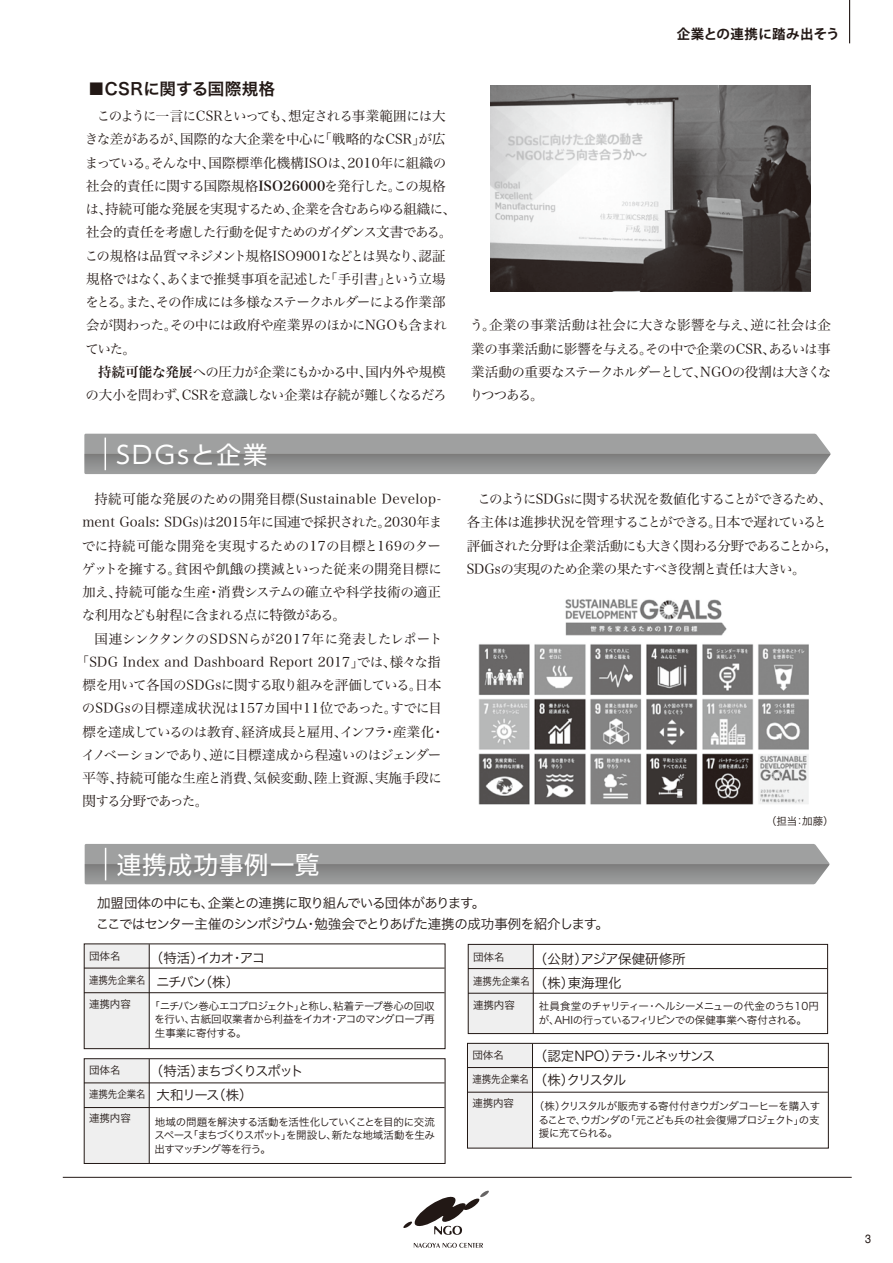
<style>
.page{position:relative;width:893px;height:1263px;background:#fff}
.page>*{position:absolute;margin:0;border:0;box-sizing:border-box;transform-origin:0 0}
.t1{font:24.3px "UD Shin Go Pro";letter-spacing:.04em;color:#fff}
.t2{font:24.3px "UD Shin Go Pro";letter-spacing:.09em;color:#fff}
.t3{font:16.5px "Hira Kaku Pro W6";letter-spacing:.015em;color:#221815}
.t4{font:13.5px/23.2px "Hira Min Pro W3";letter-spacing:-.035em;color:#221815;text-align:justify}
.t5{font:13.5px/23.2px "Hira Min Pro W3";letter-spacing:-.055em;color:#221815}
.t6{font:13.5px "Hira Min Pro W3";letter-spacing:-.065em;color:#221815}
.t7{font:13.5px/21px "Hira Kaku Pro W3";letter-spacing:-.07em;color:#221815}
.t8{font:13.5px "Hira Min Pro W3";letter-spacing:.015em;color:#221815}
.t9{font:13.5px "Hira Min Pro W3";letter-spacing:-.005em;color:#221815}
.t10{font:13.5px "Hira Min Pro W3";color:#221815}
.t11{font:13.5px/24px "Hira Kaku Pro W3";letter-spacing:-.105em;color:#221815}
.t12{font:13.5px "Hira Min Pro W3";letter-spacing:.005em;color:#221815}
.t13{font:13.5px "Hira Min Pro W3";letter-spacing:.03em;color:#221815}
.t14{font:13.5px "Hira Min Pro W3";letter-spacing:-.08em;color:#221815}
.t15{font:13.5px "Hira Min Pro W3";letter-spacing:-.06em;color:#221815}
.t16{font:13.5px "Hira Min Pro W3";letter-spacing:-.01em;color:#221815}
.t17{font:13.5px "Hira Min Pro W3";letter-spacing:-.015em;color:#221815}
.t18{font:13.5px/24px "Hira Kaku Pro W3";color:#221815}
.t19{font:13.5px/24px "Hira Kaku Pro W3";letter-spacing:-.1em;color:#221815}
.t20{font:700 13.5px "Koz Go Pro";letter-spacing:.03em;color:#221815}
.t21{font:13.5px "Hira Min Pro W3";letter-spacing:-.085em;color:#221815}
.t22{font:12px "Helvetica";color:#221815;scale:.9 1}
.t23{font:10.5px/13.5px "Hira Kaku Pro W3";letter-spacing:-.03em;color:#221815;text-align:justify}
.t24{font:10.5px/13.5px "Hira Kaku Pro W3";letter-spacing:-.055em;color:#221815}
.t25{font:10.5px "Hira Kaku Pro W3";letter-spacing:-.03em;color:#221815;scale:.9 1}
.s1{font-family:"Hira Min Pro W6"}
</style>
<div class="page">
<hr style="left:63px;top:1177px;width:789px;height:1px;background:#221815">
<svg style="left:414px;top:1243px;width:69px;height:5px"></svg>
<svg style="left:403px;top:1190px;width:86px;height:45px"></svg>
<hr style="left:849px;top:0;width:1px;height:43px;background:#221815">
<svg style="left:84px;top:434px;width:747px;height:40px;background:#979898"></svg>
<hr style="left:105px;top:437px;width:1px;height:33px;background:#fff">
<svg style="left:85px;top:844px;width:745px;height:40px;background:#979898"></svg>
<hr style="left:105px;top:848px;width:1px;height:32px;background:#fff">
<div style="left:84px;top:944px;width:65px;height:105px;background:#efefef"></div>
<hr style="left:149px;top:944px;width:1px;height:104px;background:#221815">
<hr style="left:84px;top:968px;width:361px;height:1px;background:#221815">
<hr style="left:84px;top:992px;width:361px;height:1px;background:#221815">
<div style="left:84px;top:943px;width:361px;height:106px;border:1px solid #221815"></div>
<div style="left:84px;top:1059px;width:65px;height:104px;background:#efefef"></div>
<hr style="left:149px;top:1059px;width:1px;height:104px;background:#221815">
<hr style="left:84px;top:1082px;width:361px;height:1px;background:#221815">
<hr style="left:84px;top:1107px;width:361px;height:1px;background:#221815">
<div style="left:84px;top:1058px;width:361px;height:106px;border:1px solid #221815"></div>
<div style="left:467px;top:1043px;width:66px;height:105px;background:#efefef"></div>
<hr style="left:532px;top:1044px;width:1px;height:104px;background:#221815">
<hr style="left:467px;top:1067px;width:361px;height:1px;background:#221815">
<hr style="left:467px;top:1092px;width:361px;height:1px;background:#221815">
<div style="left:467px;top:1043px;width:362px;height:105px;border:1px solid #221815"></div>
<div style="left:468px;top:944px;width:65px;height:89px;background:#efefef"></div>
<hr style="left:533px;top:945px;width:1px;height:88px;background:#221815">
<hr style="left:468px;top:968px;width:359px;height:1px;background:#221815">
<hr style="left:468px;top:993px;width:359px;height:1px;background:#221815">
<div style="left:468px;top:944px;width:360px;height:90px;border:1px solid #221815"></div>
<img style="left:478px;top:599px;width:331px;height:206px">
<img style="left:491px;top:86px;width:320px;height:205px">
<p class="t3" style="left:88px;top:73px;width:188px">■CSRに関する国際規格</p>
<p class="t15" style="left:97px;top:105px;width:350px">このように一言にCSRといっても、想定される事業範囲には大</p>
<p class="t4" style="left:85px;top:126px;width:362px">きな差があるが、国際的な大企業を中心に「戦略的なCSR」が広</p>
<p class="t8" style="left:85px;top:151px;width:363px">まっている。そんな中、国際標準化機構ISOは、2010年に組織の</p>
<p class="t4" style="left:86px;top:173px;width:361px">社会的責任に関する国際規格<span class="s1">ISO26000</span>を発行した。この規格</p>
<p class="t4" style="left:86px;top:196px;width:372px">は、持続可能な発展を実現するため、企業を含むあらゆる組織に、</p>
<p class="t6" style="left:86px;top:221px;width:368px">社会的責任を考慮した行動を促すためのガイダンス文書である。</p>
<p class="t4" style="left:85px;top:243px;width:362px">この規格は品質マネジメント規格ISO9001などとは異なり、認証</p>
<p class="t4" style="left:86px;top:266px;width:361px">規格ではなく、あくまで推奨事項を記述した「手引書」という立場</p>
<p class="t14" style="left:85px;top:290px;width:362px">をとる。また、その作成には多様なステークホルダーによる作業部</p>
<p class="t4" style="left:86px;top:312px;width:362px">会が関わった。その中には政府や産業界のほかにNGOも含まれ</p>
<p class="t4" style="left:85px;top:336px;width:52px">ていた。</p>
<p class="t4" style="left:98px;top:359px;width:349px"><span class="s1">持続可能な発展</span>への圧力が企業にもかかる中、国内外や規模</p>
<p class="t4" style="left:86px;top:382px;width:363px">の大小を問わず、CSRを意識しない企業は存続が難しくなるだろ</p>
<p class="t2" style="left:117px;top:435px;width:152px">SDGsと企業</p>
<p class="t13" style="left:94px;top:488px;width:348px">持続可能な発展のための開発目標(Sustainable Develop-</p>
<p class="t12" style="left:82px;top:511px;width:361px">ment Goals: SDGs)は2015年に国連で採択された。2030年ま</p>
<p class="t9" style="left:82px;top:534px;width:361px">でに持続可能な開発を実現するための17の目標と169のター</p>
<p class="t16" style="left:82px;top:557px;width:362px">ゲットを擁する。貧困や飢餓の撲滅といった従来の開発目標に</p>
<p class="t17" style="left:82px;top:581px;width:360px">加え、持続可能な生産・消費システムの確立や科学技術の適正</p>
<p class="t6" style="left:82px;top:604px;width:266px">な利用なども射程に含まれる点に特徴がある。</p>
<p class="t10" style="left:94px;top:627px;width:350px">国連シンクタンクのSDSNらが2017年に発表したレポート</p>
<p class="t8" style="left:76px;top:650px;width:367px">「SDG Index and Dashboard Report 2017」では、様々な指</p>
<p class="t4" style="left:82px;top:672px;width:360px">標を用いて各国のSDGsに関する取り組みを評価している。日本</p>
<p class="t9" style="left:82px;top:697px;width:362px">のSDGsの目標達成状況は157カ国中11位であった。すでに目</p>
<p class="t5" style="left:82px;top:719px;width:364px">標を達成しているのは教育、経済成長と雇用、インフラ・産業化・</p>
<p class="t6" style="left:82px;top:743px;width:361px">イノベーションであり、逆に目標達成から程遠いのはジェンダー</p>
<p class="t10" style="left:82px;top:767px;width:361px">平等、持続可能な生産と消費、気候変動、陸上資源、実施手段に</p>
<p class="t21" style="left:82px;top:790px;width:127px">関する分野であった。</p>
<p class="t1" style="left:117px;top:845px;width:204px">連携成功事例一覧</p>
<p class="t20" style="left:677px;top:26px;width:164px">企業との連携に踏み出そう</p>
<p class="t4" style="left:470px;top:312px;width:363px">う。企業の事業活動は社会に大きな影響を与え、逆に社会は企業の事業活動に影響を与える。その中で企業のCSR、あるいは事業活動の重要なステークホルダーとして、NGOの役割は大きくなりつつある。</p>
<p class="t5" style="left:467px;top:486px;width:373px;text-indent:11px">このようにSDGsに関する状況を数値化することができるため、各主体は進捗状況を管理することができる。日本で遅れていると評価された分野は企業活動にも大きく関わる分野であることから，SDGsの実現のため企業の果たすべき役割と責任は大きい。</p>
<p class="t23" style="left:766px;top:814px;width:69px">（担当：加藤）</p>
<p class="t7" style="left:96px;top:891px;width:514px">加盟団体の中にも、企業との連携に取り組んでいる団体があります。<br>ここではセンター主催のシンポジウム・勉強会でとりあげた連携の成功事例を紹介します。</p>
<p class="t23" style="left:89px;top:949px;width:33px">団体名</p>
<p class="t25" style="left:89px;top:971px;width:64px">連携先企業名</p>
<p class="t23" style="left:89px;top:997px;width:43px">連携内容</p>
<p class="t23" style="left:154px;top:998px;width:282px;text-indent:-5px">「ニチバン巻心エコプロジェクト」と称し、粘着テープ巻心の回収を行い、古紙回収業者から利益をイカオ・アコのマングローブ再生事業に寄付する。</p>
<p class="t11" style="left:157px;top:1058px;width:149px;text-indent:-7px">（特活）まちづくりスポット大和リース（株）</p>
<p class="t19" style="left:156px;top:945px;width:111px;text-indent:-6px">（特活）イカオ・アコニチバン（株）</p>
<p class="t23" style="left:89px;top:1063px;width:33px">団体名</p>
<p class="t25" style="left:89px;top:1085px;width:64px">連携先企業名</p>
<p class="t23" style="left:89px;top:1111px;width:43px">連携内容</p>
<p class="t23" style="left:154px;top:1114px;width:282px">地域の問題を解決する活動を活性化していくことを目的に交流スペース「まちづくりスポット」を開設し、新たな地域活動を生み出すマッチング等を行う。</p>
<p class="t23" style="left:473px;top:949px;width:33px">団体名</p>
<p class="t25" style="left:473px;top:971px;width:65px">連携先企業名</p>
<p class="t23" style="left:473px;top:997px;width:43px">連携内容</p>
<p class="t24" style="left:539px;top:998px;width:282px">社員食堂のチャリティー・ヘルシーメニューの代金のうち10円が、AHIの行っているフィリピンでの保健事業へ寄付される。</p>
<p class="t11" style="left:534px;top:1043px;width:183px">（認定NPO）テラ・ルネッサンス（株）クリスタル</p>
<p class="t23" style="left:538px;top:1098px;width:283px;text-indent:-5px">（株）クリスタルが販売する寄付付きウガンダコーヒーを購入することで、ウガンダの「元こども兵の社会復帰プロジェクト」の支援に充てられる。</p>
<p class="t18" style="left:534px;top:945px;width:153px">（公財）アジア保健研修所（株）東海理化</p>
<p class="t23" style="left:472px;top:1048px;width:33px">団体名</p>
<p class="t25" style="left:472px;top:1070px;width:65px">連携先企業名</p>
<p class="t23" style="left:472px;top:1096px;width:43px">連携内容</p>
<p class="t22" style="left:865px;top:1229px;width:8px">3</p>
</div>
